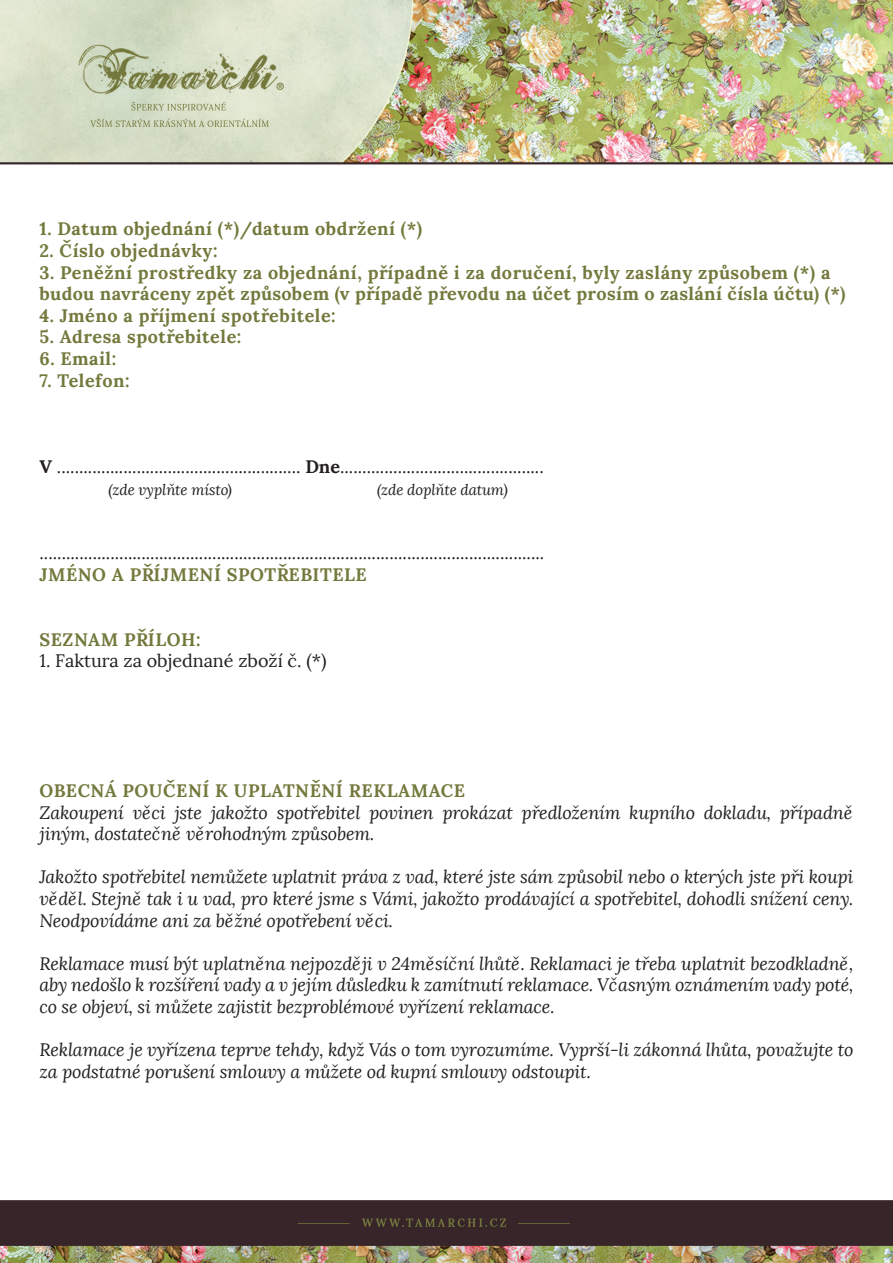
<style>
.page{position:relative;width:893px;height:1263px;background:#fff}
.page>*{position:absolute;margin:0;border:0;box-sizing:border-box;transform-origin:0 0}
.t1{font:italic 18px/21.6px "Lora";letter-spacing:-.01em;color:#231f20}
.t2{font:700 18px/21.6px "Lora";letter-spacing:.03em;color:#73793c}
.t3{font:18px "Lora";color:#231f20}
.t4{font:italic 15px "Lora";letter-spacing:-.01em;color:#231f20}
.s1{font-weight:700}
</style>
<div class="page">
<img style="left:0;top:0;width:893px;height:1263px">
<p class="t2" style="left:40px;top:218px;width:384px">1. Datum objednání (*)/datum obdržení (*)</p>
<p class="t2" style="left:40px;top:240px;width:180px">2. Číslo objednávky:</p>
<p class="t2" style="left:40px;top:261px;width:808px">3. Peněžní prostředky za objednání, případně i za doručení, byly zaslány způsobem (*) a budou navráceny zpět způsobem (v případě převodu na účet prosím o zaslání čísla účtu) (*)</p>
<p class="t2" style="left:40px;top:304px;width:298px">4. Jméno a příjmení spotřebitele:</p>
<p class="t2" style="left:40px;top:326px;width:203px">5. Adresa spotřebitele:</p>
<p class="t2" style="left:40px;top:348px;width:78px">6. Email:</p>
<p class="t2" style="left:40px;top:369px;width:92px">7. Telefon:</p>
<p class="t3" style="left:40px;top:455px;width:506px"><span class="s1">V</span> ....................................................... <span class="s1">Dne</span>..............................................</p>
<p class="t4" style="left:109px;top:481px;width:125px">(zde vyplňte místo)</p>
<p class="t4" style="left:377px;top:481px;width:132px">(zde doplňte datum)</p>
<p class="t3" style="left:40px;top:542px;width:506px">..................................................................................................................</p>
<p class="t2" style="left:40px;top:564px;width:329px">Jméno a příjmení spotřebitele</p>
<p class="t2" style="left:40px;top:628px;width:162px">Seznam příloh:</p>
<p class="t3" style="left:40px;top:650px;width:289px">1. Faktura za objednané zboží č. (*)</p>
<p class="t2" style="left:40px;top:780px;width:427px">Obecná poučení k uplatnění reklamace</p>
<p class="t1" style="left:40px;top:802px;width:815px">Zakoupení věci jste jakožto spotřebitel povinen prokázat předložením kupního dokladu, případně jiným, dostatečně věrohodným způsobem.</p>
<p class="t1" style="left:40px;top:866px;width:815px;text-align:justify">Jakožto spotřebitel nemůžete uplatnit práva z vad, které jste sám způsobil nebo o kterých jste při koupi věděl. Stejně tak i u vad, pro které jsme s Vámi, jakožto prodávající a spotřebitel, dohodli snížení ceny.<br>Neodpovídáme ani za běžné opotřebení věci.</p>
<p class="t1" style="left:40px;top:953px;width:815px;text-align:justify">Reklamace musí být uplatněna nejpozději v 24měsíční lhůtě. Reklamaci je třeba uplatnit bezodkladně, aby nedošlo k rozšíření vady a v jejím důsledku k zamítnutí reklamace. Včasným oznámením vady poté, co se objeví, si můžete zajistit bezproblémové vyřízení reklamace.</p>
<p class="t1" style="left:40px;top:1039px;width:815px">Reklamace je vyřízena teprve tehdy, když Vás o tom vyrozumíme. Vyprší-li zákonná lhůta, považujte to za podstatné porušení smlouvy a můžete od kupní smlouvy odstoupit.</p>
</div>
